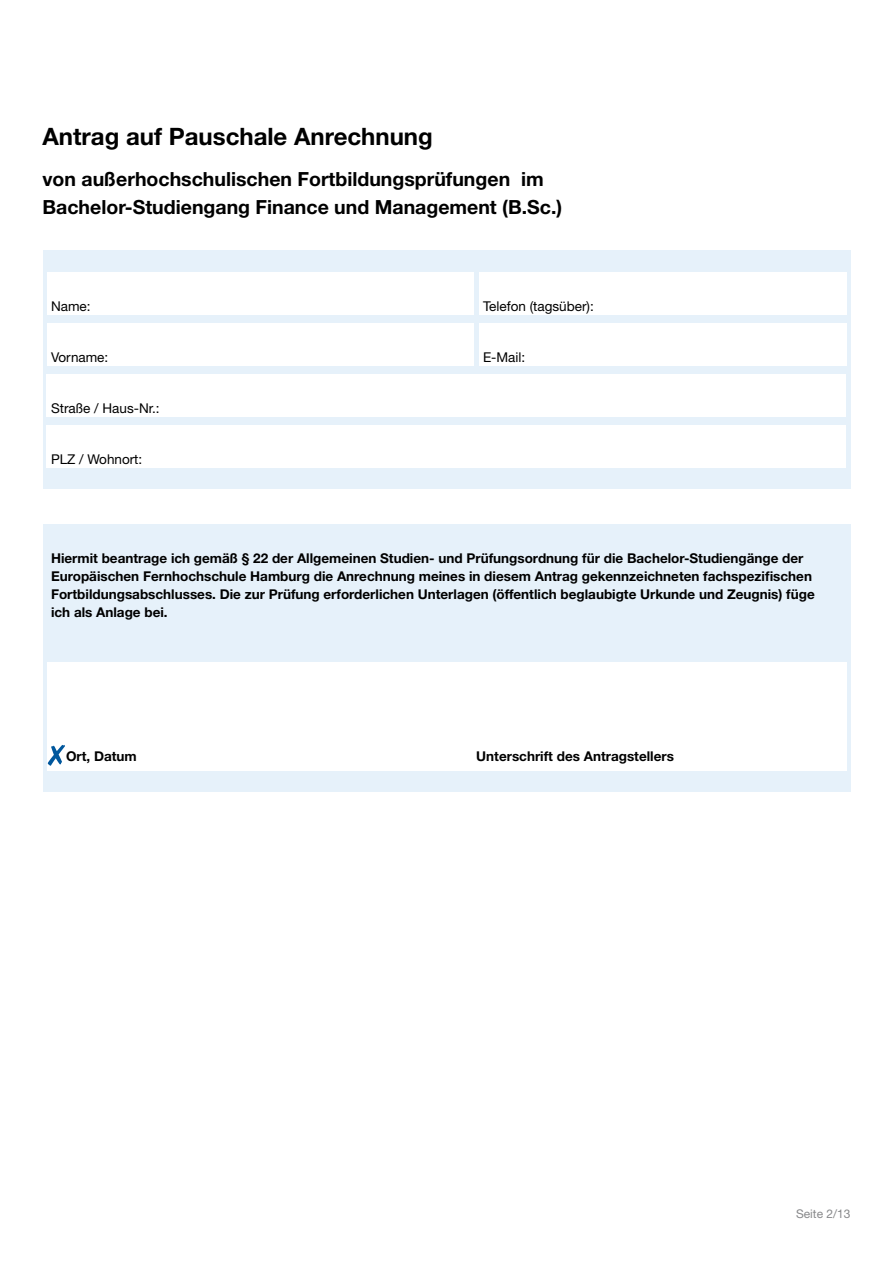
<style>
.page{position:relative;width:893px;height:1263px;background:#fff}
.page>*{position:absolute;margin:0;border:0;box-sizing:border-box;transform-origin:0 0}
.t1{font:700 24px "Helvetica Neue LT Std";color:#000}
.t2{font:700 19.5px "Helvetica Neue LT Std";color:#000}
.t3{font:700 13.5px/18px "Helvetica Neue LT Std";color:#000}
.t4{font:13.5px "Helvetica Neue LT Std";color:#000}
.t5{font:12px "Helvetica Neue LT Std";color:#87888a}
</style>
<div class="page">
<div style="left:43px;top:250px;width:808px;height:238px;background:#e6f1fa"></div>
<div style="left:479px;top:272px;width:368px;height:43px;background:#fff"></div>
<div style="left:47px;top:272px;width:427px;height:43px;background:#fff"></div>
<div style="left:479px;top:323px;width:368px;height:43px;background:#fff"></div>
<div style="left:47px;top:323px;width:427px;height:43px;background:#fff"></div>
<div style="left:47px;top:374px;width:799px;height:43px;background:#fff"></div>
<div style="left:47px;top:425px;width:799px;height:43px;background:#fff"></div>
<div style="left:43px;top:524px;width:808px;height:268px;background:#e6f1fa"></div>
<div style="left:47px;top:662px;width:799px;height:109px;background:#fff"></div>
<svg style="left:48px;top:745px;width:17px;height:21px"></svg>
<p class="t1" style="left:43px;top:121px;width:392px">Antrag auf Pauschale Anrechnung</p>
<p class="t2" style="left:43px;top:167px;width:503px">von außerhochschulischen Fortbildungsprüfungen im</p>
<p class="t2" style="left:43px;top:195px;width:521px">Bachelor-Studiengang Finance und Management (B.Sc.)</p>
<p class="t4" style="left:51px;top:298px;width:41px">Name:</p>
<p class="t4" style="left:483px;top:298px;width:112px">Telefon (tagsüber):</p>
<p class="t4" style="left:51px;top:349px;width:59px">Vorname:</p>
<p class="t4" style="left:483px;top:349px;width:44px">E-Mail:</p>
<p class="t4" style="left:51px;top:400px;width:110px">Straße / Haus-Nr.:</p>
<p class="t4" style="left:51px;top:451px;width:93px">PLZ / Wohnort:</p>
<p class="t3" style="left:51px;top:549px;width:754px">Hiermit beantrage ich gemäß § 22 der Allgemeinen Studien- und Prüfungsordnung für die Bachelor-Studiengänge der</p>
<p class="t3" style="left:51px;top:567px;width:765px">Europäischen Fernhochschule Hamburg die Anrechnung meines in diesem Antrag gekennzeichneten fachspezifischen<br>Fortbildungsabschlusses. Die zur Prüfung erforderlichen Unterlagen (öffentlich beglaubigte Urkunde und Zeugnis) füge</p>
<p class="t3" style="left:51px;top:603px;width:118px">ich als Anlage bei.</p>
<p class="t3" style="left:66px;top:747px;width:72px">Ort, Datum</p>
<p class="t3" style="left:476px;top:747px;width:199px">Unterschrift des Antragstellers</p>
<p class="t5" style="left:796px;top:1207px;width:56px">Seite 2/13</p>
</div>
